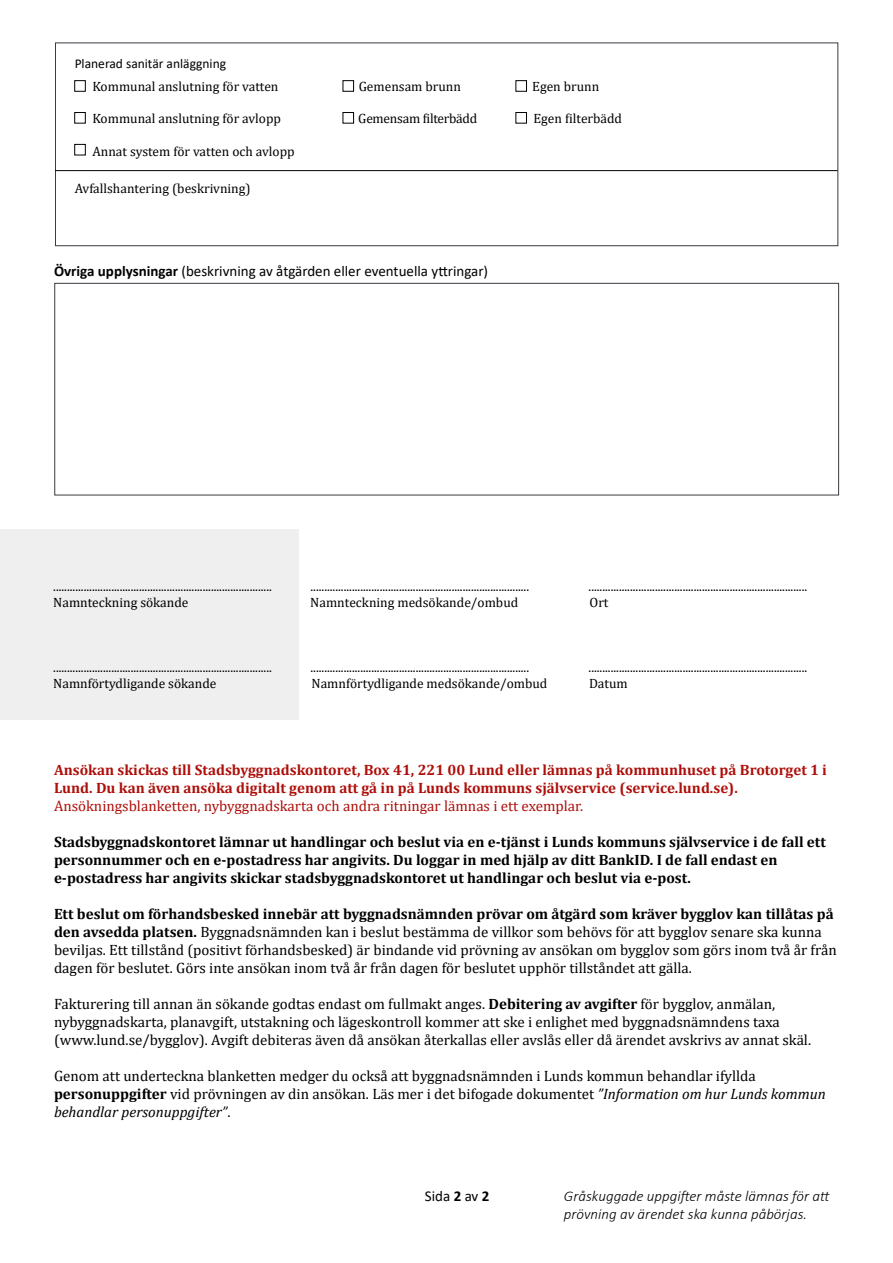
<style>
.page{position:relative;width:893px;height:1263px;background:#fff}
.page>*{position:absolute;margin:0;border:0;box-sizing:border-box;transform-origin:0 0}
.t1{font:15px/18px "Cambria";color:#000}
.t2{font:700 15px/18px "Cambria";color:#000}
.t3{font:700 15px/18px "Cambria";color:#ae0f0a}
.t4{font:15px "Calibri";color:#000}
.t5{font:15px "Cambria";color:#ae0f0a}
.t6{font:italic 300 15px/18px "Calibri";color:#000}
.t7{font:13.5px "Cambria";color:#000}
.t8{font:13.5px "Calibri";color:#000}
.t9{font:13.5px "Cambria";letter-spacing:-.02em;color:#000}
.s1{font-weight:700}
.s2{font-style:italic}
</style>
<div class="page">
<div style="left:55px;top:43px;width:783px;height:203px;border:1px solid #393b41"></div>
<div style="left:54px;top:283px;width:785px;height:212px;border:1px solid #393b41"></div>
<div style="left:74px;top:80px;width:12px;height:12px;border:1px solid #000"></div>
<div style="left:74px;top:112px;width:12px;height:12px;border:1px solid #000"></div>
<div style="left:74px;top:144px;width:12px;height:11px;border:1px solid #000"></div>
<div style="left:343px;top:112px;width:11px;height:12px;border:1px solid #000"></div>
<div style="left:515px;top:112px;width:12px;height:12px;border:1px solid #000"></div>
<div style="left:343px;top:80px;width:11px;height:12px;border:1px solid #000"></div>
<div style="left:515px;top:80px;width:12px;height:12px;border:1px solid #000"></div>
<hr style="left:55px;top:170px;width:782px;height:1px;background:#000">
<div style="left:0;top:529px;width:298px;height:191px;background:#efeff0"></div>
<p class="t8" style="left:75px;top:54px;width:153px">Planerad sanitär anläggning</p>
<p class="t7" style="left:92px;top:78px;width:188px">Kommunal anslutning för vatten</p>
<p class="t7" style="left:359px;top:78px;width:104px">Gemensam brunn</p>
<p class="t7" style="left:532px;top:78px;width:69px">Egen brunn</p>
<p class="t7" style="left:92px;top:111px;width:190px">Kommunal anslutning för avlopp</p>
<p class="t9" style="left:358px;top:111px;width:121px">Gemensam filterbädd</p>
<p class="t7" style="left:533px;top:111px;width:90px">Egen filterbädd</p>
<p class="t7" style="left:92px;top:143px;width:204px">Annat system för vatten och avlopp</p>
<p class="t7" style="left:75px;top:181px;width:177px">Avfallshantering (beskrivning)</p>
<p class="t4" style="left:54px;top:260px;width:436px"><span class="s1">Övriga upplysningar</span> (beskrivning av åtgärden eller eventuella yttringar)</p>
<p class="t7" style="left:53px;top:578px;width:220px">...............................................................................</p>
<p class="t7" style="left:310px;top:578px;width:220px">...............................................................................</p>
<p class="t7" style="left:589px;top:578px;width:220px">...............................................................................</p>
<p class="t7" style="left:53px;top:595px;width:137px">Namnteckning sökande</p>
<p class="t7" style="left:310px;top:595px;width:209px">Namnteckning medsökande/ombud</p>
<p class="t7" style="left:590px;top:595px;width:20px">Ort</p>
<p class="t7" style="left:53px;top:659px;width:220px">...............................................................................</p>
<p class="t7" style="left:310px;top:659px;width:220px">...............................................................................</p>
<p class="t7" style="left:589px;top:659px;width:220px">...............................................................................</p>
<p class="t7" style="left:53px;top:676px;width:165px">Namnförtydligande sökande</p>
<p class="t7" style="left:311px;top:676px;width:237px">Namnförtydligande medsökande/ombud</p>
<p class="t7" style="left:589px;top:676px;width:40px">Datum</p>
<p class="t3" style="left:54px;top:760px;width:774px">Ansökan skickas till Stadsbyggnadskontoret, Box 41, 221 00 Lund eller lämnas på kommunhuset på Brotorget 1 i<br>Lund. Du kan även ansöka digitalt genom att gå in på Lunds kommuns självservice (service.lund.se).</p>
<p class="t5" style="left:54px;top:797px;width:531px">Ansökningsblanketten, nybyggnadskarta och andra ritningar lämnas i ett exemplar.</p>
<p class="t2" style="left:54px;top:832px;width:773px">Stadsbyggnadskontoret lämnar ut handlingar och beslut via en e-tjänst i Lunds kommuns självservice i de fall ett personnummer och en e-postadress har angivits. Du loggar in med hjälp av ditt BankID. I de fall endast en e-postadress har angivits skickar stadsbyggnadskontoret ut handlingar och beslut via e-post.</p>
<p class="t1" style="left:54px;top:905px;width:784px"><span class="s1">Ett beslut om förhandsbesked innebär att byggnadsnämnden prövar om åtgärd som kräver bygglov kan tillåtas på den avsedda platsen.</span> Byggnadsnämnden kan i beslut bestämma de villkor som behövs för att bygglov senare ska kunna beviljas. Ett tillstånd (positivt förhandsbesked) är bindande vid prövning av ansökan om bygglov som görs inom två år från dagen för beslutet. Görs inte ansökan inom två år från dagen för beslutet upphör tillståndet att gälla.</p>
<p class="t1" style="left:54px;top:995px;width:759px">Fakturering till annan än sökande godtas endast om fullmakt anges. <span class="s1">Debitering av avgifter</span> för bygglov, anmälan, nybyggnadskarta, planavgift, utstakning och lägeskontroll kommer att ske i enlighet med byggnadsnämndens taxa (www.lund.se/bygglov). Avgift debiteras även då ansökan återkallas eller avslås eller då ärendet avskrivs av annat skäl.</p>
<p class="t1" style="left:54px;top:1067px;width:773px">Genom att underteckna blanketten medger du också att byggnadsnämnden i Lunds kommun behandlar ifyllda <span class="s1">personuppgifter</span> vid prövningen av din ansökan. Läs mer i det bifogade dokumentet <span class="s2">”Information om hur Lunds kommun behandlar personuppgifter”</span>.</p>
<p class="t4" style="left:425px;top:1185px;width:66px">Sida <span class="s1">2</span> av <span class="s1">2</span></p>
<p class="t6" style="left:564px;top:1187px;width:267px">Gråskuggade uppgifter måste lämnas för att prövning av ärendet ska kunna påbörjas.</p>
</div>
